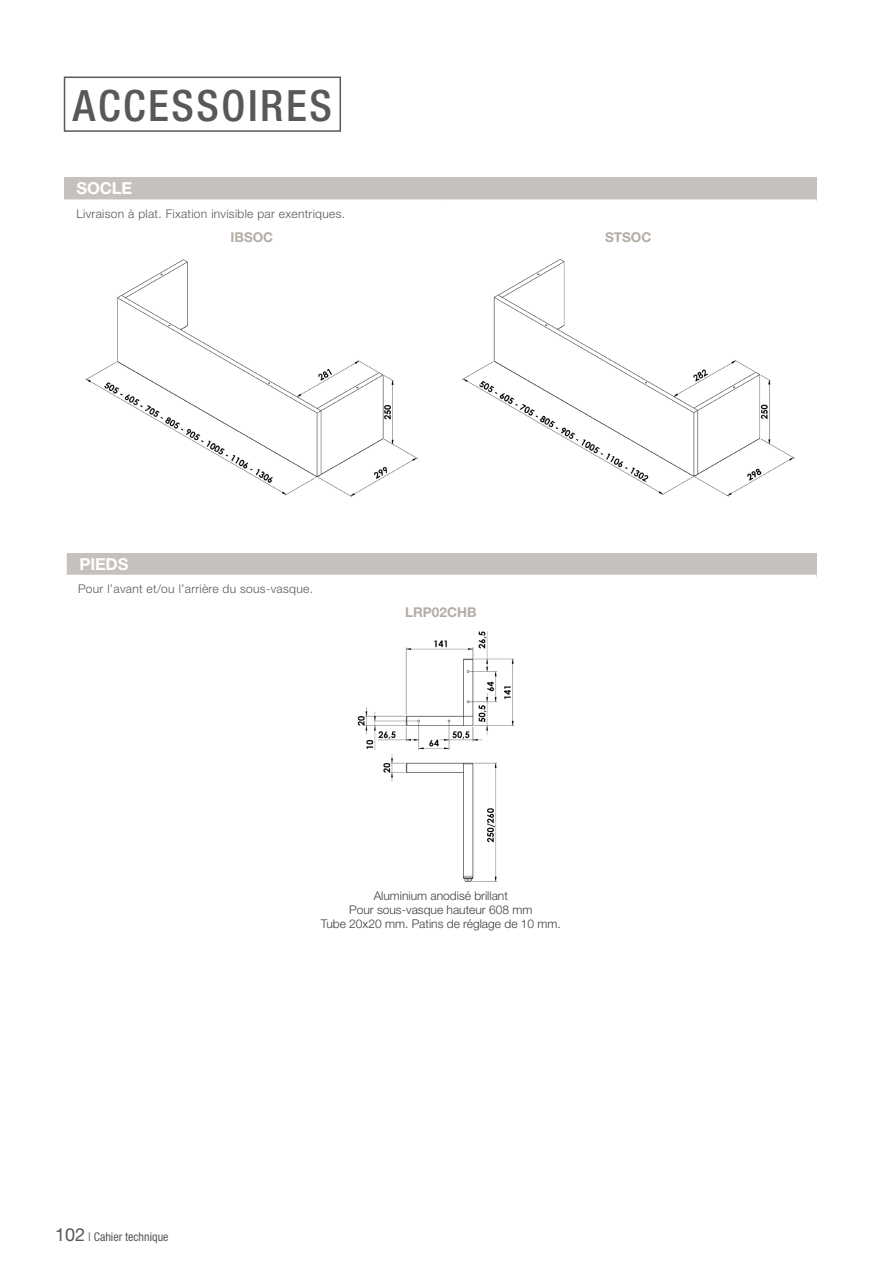
<style>
.page{position:relative;width:893px;height:1263px;background:#fff}
.page>*{position:absolute;margin:0;border:0;box-sizing:border-box;transform-origin:0 0}
.titre_collection{font:500 condensed 43.2px "Helvetica Neue LT Std";letter-spacing:.06em;color:#57585a}
.titre_tableau{font:700 16.5px "Helvetica Neue LT Std";letter-spacing:-.01em;color:#fff}
.ref{font:700 13.5px "Helvetica Neue LT Std";color:#b3ada5}
.intro_tab{font:300 12px "Helvetica Neue LT Std";letter-spacing:.025em;color:#57585a}
.infos_complémentaire{font:300 12px "Helvetica Neue LT Std";color:#3e3e3f}
.t1{font:condensed 12px "Helvetica Neue LT Std";color:#57585a}
.s1{font-stretch:normal;font-size:18px}
</style>
<div class="page">
<div style="left:64px;top:178px;width:752px;height:23px;background:#c6c1bc"></div>
<hr style="left:64px;top:199px;width:376px;height:3px;background:#fff">
<hr style="left:440px;top:199px;width:376px;height:3px;background:#fff">
<img style="left:85px;top:259px;width:333px;height:238px">
<img style="left:462px;top:259px;width:333px;height:238px">
<div style="left:65px;top:553px;width:751px;height:23px;background:#c6c1bc"></div>
<hr style="left:64px;top:575px;width:752px;height:3px;background:#fff">
<hr style="left:64px;top:553px;width:3px;height:22px;background:#fff">
<img style="left:357px;top:631px;width:158px;height:251px">
<div style="left:64px;top:77px;width:277px;height:55px;border:2px solid #57585a"></div>
<p class="titre_collection" style="left:73px;top:80px;width:260px">ACCESSOIRES</p>
<p class="titre_tableau" style="left:77px;top:178px;width:57px">SOCLE</p>
<p class="intro_tab" style="left:77px;top:206px;width:270px">Livraison à plat. Fixation invisible par exentriques.</p>
<p class="ref" style="left:231px;top:229px;width:44px">IBSOC</p>
<p class="ref" style="left:605px;top:229px;width:48px">STSOC</p>
<p class="titre_tableau" style="left:80px;top:554px;width:50px">PIEDS</p>
<p class="intro_tab" style="left:78px;top:582px;width:236px">Pour l’avant et/ou l’arrière du sous-vasque.</p>
<p class="ref" style="left:405px;top:604px;width:73px">LRP02CHB</p>
<p class="infos_complémentaire" style="left:374px;top:888px;width:136px">Aluminium anodisé brillant</p>
<p class="infos_complémentaire" style="left:349px;top:902px;width:185px">Pour sous-vasque hauteur 608 mm</p>
<p class="infos_complémentaire" style="left:321px;top:917px;width:242px">Tube 20x20 mm. Patins de réglage de 10 mm.</p>
<p class="t1" style="left:55px;top:1230px;width:115px"><span class="s1">102</span> | Cahier technique</p>
</div>
